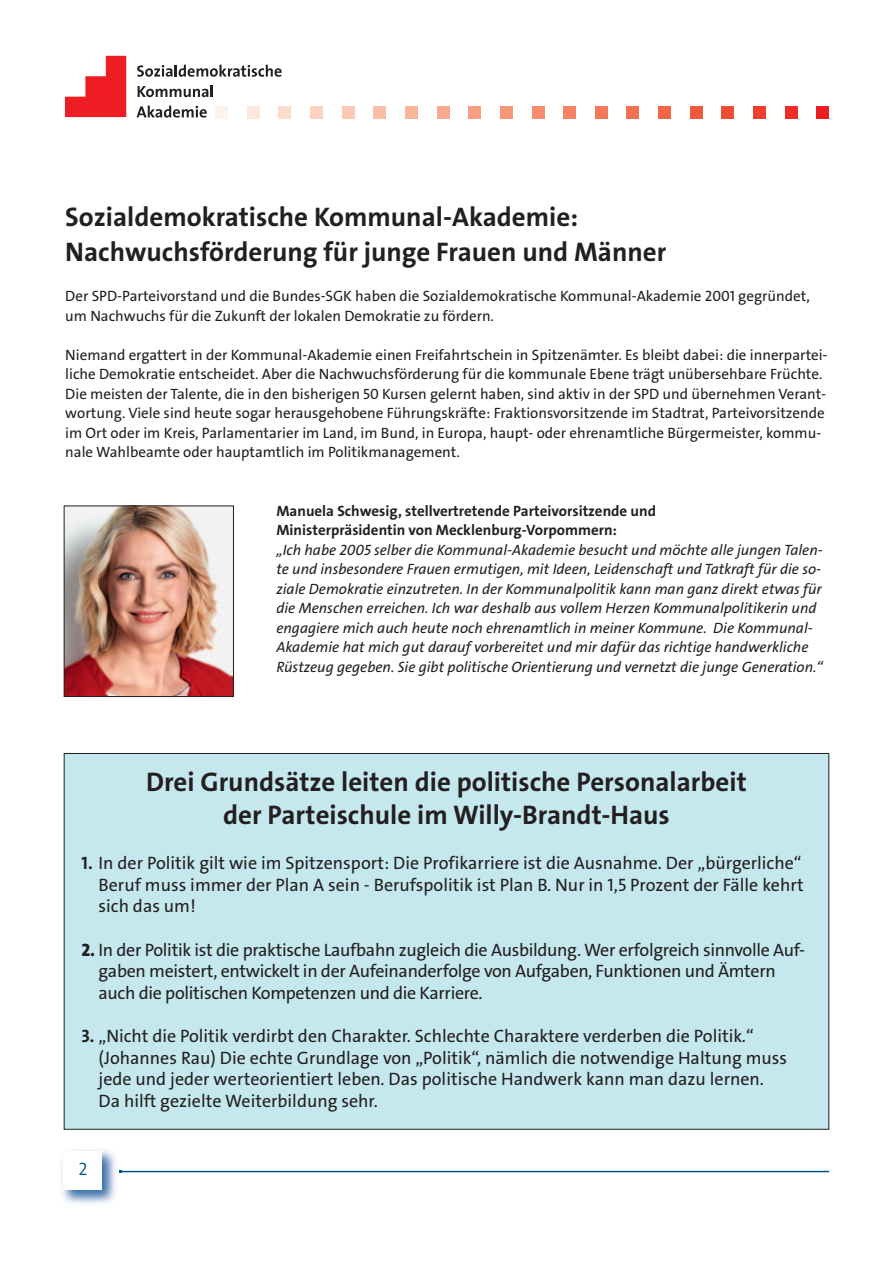
<style>
.page{position:relative;width:893px;height:1263px;background:#fff}
.page>*{position:absolute;margin:0;border:0;box-sizing:border-box;transform-origin:0 0}
.t1{font:27px/35px "The Sans LP7 Bld";color:#231f20}
.t2{font:18px/21.6px "The Sans LP5 Plain";color:#231f20}
.t3{font:18px/21.6px "The Sans LP5 Plain";letter-spacing:-.02em;color:#231f20}
.t4{font:18px "The Sans LP4 Se Lig";color:#00548e}
.t5{font:15px/19.5px "The Sans LP5 Plain";color:#231f20}
.t6{font:15px/19.5px "The Sans LP5 Plain IT";color:#231f20}
.t7{font:15px/19.5px "The Sans LP7 Bld";color:#231f20}
.s1{font-family:"The Sans LP7 Bld"}
.s2{font-family:"The Sans LP8 Ex Bld"}
</style>
<div class="page">
<hr style="left:119px;top:1171px;width:710px;height:1px;background:#00548e">
<svg style="left:136px;top:106px;width:71px;height:12px"></svg>
<svg style="left:138px;top:85px;width:75px;height:12px"></svg>
<svg style="left:137px;top:65px;width:145px;height:12px"></svg>
<svg style="left:65px;top:56px;width:61px;height:61px"></svg>
<img style="left:62px;top:1150px;width:60px;height:54px">
<div style="left:64px;top:1152px;width:38px;height:38px;background:#fff"></div>
<div style="left:215px;top:106px;width:13px;height:13px;background:#fdf3ed"></div>
<div style="left:247px;top:106px;width:13px;height:13px;background:#fde7dc"></div>
<div style="left:310px;top:106px;width:13px;height:13px;background:#fcd2c0"></div>
<div style="left:373px;top:106px;width:13px;height:13px;background:#fabda6"></div>
<div style="left:437px;top:106px;width:12px;height:13px;background:#f8a98e"></div>
<div style="left:500px;top:106px;width:13px;height:13px;background:#f6977a"></div>
<div style="left:563px;top:106px;width:13px;height:13px;background:#f48465"></div>
<div style="left:279px;top:106px;width:12px;height:13px;background:#fddcce"></div>
<div style="left:342px;top:106px;width:13px;height:13px;background:#fcc9b4"></div>
<div style="left:405px;top:106px;width:13px;height:13px;background:#f9b49a"></div>
<div style="left:468px;top:106px;width:13px;height:13px;background:#f69f83"></div>
<div style="left:532px;top:106px;width:12px;height:13px;background:#f68d6f"></div>
<div style="left:595px;top:106px;width:13px;height:13px;background:#f3795b"></div>
<div style="left:627px;top:106px;width:12px;height:13px;background:#f36f51"></div>
<div style="left:658px;top:106px;width:13px;height:13px;background:#f26648"></div>
<div style="left:690px;top:106px;width:13px;height:13px;background:#f0593e"></div>
<div style="left:721px;top:106px;width:13px;height:13px;background:#ef4d35"></div>
<div style="left:753px;top:106px;width:13px;height:13px;background:#ef3e2e"></div>
<div style="left:785px;top:106px;width:12px;height:13px;background:#ee2d28"></div>
<div style="left:816px;top:106px;width:13px;height:13px;background:#ee1d23"></div>
<img style="left:66px;top:508px;width:166px;height:187px">
<div style="left:64px;top:506px;width:170px;height:191px;border:1px solid #231f20"></div>
<div style="left:64px;top:753px;width:765px;height:376px;background:#c5e8ee"></div>
<h1 class="t1" style="left:65px;top:202px;width:603px">Sozialdemokratische Kommunal-Akademie:<br>Nachwuchsförderung für junge Frauen und Männer</h1>
<p class="t5" style="left:65px;top:288px;width:746px">Der SPD-Parteivorstand und die Bundes-SGK haben die Sozialdemokratische Kommunal-Akademie 2001 gegründet, um Nachwuchs für die Zukunft der lokalen Demokratie zu fördern.</p>
<p class="t5" style="left:65px;top:346px;width:763px">Niemand ergattert in der Kommunal-Akademie einen Freifahrtschein in Spitzenämter. Es bleibt dabei: die innerpartei&shy;liche Demokratie entscheidet. Aber die Nachwuchsförderung für die kommunale Ebene trägt unübersehbare Früchte.<br>Die meisten der Talente, die in den bisherigen 50 Kursen gelernt haben, sind aktiv in der SPD und übernehmen Verant&shy;wortung. Viele sind heute sogar herausgehobene Führungskräfte: Fraktionsvorsitzende im Stadtrat, Parteivorsitzende im Ort oder im Kreis, Parlamentarier im Land, im Bund, in Europa, haupt- oder ehrenamtliche Bürgermeister, kommu&shy;nale Wahlbeamte oder hauptamtlich im Politikmanagement.</p>
<p class="t7" style="left:276px;top:502px;width:381px">Manuela Schwesig, stellvertretende Parteivorsitzende und<br>Ministerpräsidentin von Mecklenburg-Vorpommern:</p>
<p class="t6" style="left:276px;top:541px;width:548px">„Ich habe 2005 selber die Kommunal-Akademie besucht und möchte alle jungen Talen&shy;te und insbesondere Frauen ermutigen, mit Ideen, Leidenschaft und Tatkraft für die so&shy;ziale Demokratie einzutreten. In der Kommunalpolitik kann man ganz direkt etwas für die Menschen erreichen. Ich war deshalb aus vollem Herzen Kommunalpolitikerin und engagiere mich auch heute noch ehrenamtlich in meiner Kommune. Die Kommunal-Akademie hat mich gut darauf vorbereitet und mir dafür das richtige handwerkliche Rüstzeug gegeben. Sie gibt politische Orientierung und vernetzt die junge Generation.“</p>
<h1 class="t1" style="left:146px;top:768px;width:602px;line-height:32.4px;text-align:center">Drei Grundsätze leiten die politische Personalarbeit der Parteischule im Willy-Brandt-Haus</h1>
<p class="t2" style="left:99px;top:854px;width:707px;text-indent:-17px"><span class="s1">1.</span> In der Politik gilt wie im Spitzensport: Die Profikarriere ist die Ausnahme. Der „bürgerliche“<br>Beruf muss immer der Plan A sein - Berufspolitik ist Plan B. Nur in 1,5 Prozent der Fälle kehrt sich das um!</p>
<p class="t3" style="left:99px;top:940px;width:708px;text-indent:-17px"><span class="s2">2.</span> In der Politik ist die praktische Laufbahn zugleich die Ausbildung. Wer erfolgreich sinnvolle Auf&shy;gaben meistert, entwickelt in der Aufeinanderfolge von Aufgaben, Funktionen und Ämtern auch die politischen Kompetenzen und die Karriere.</p>
<p class="t2" style="left:99px;top:1027px;width:690px;text-indent:-17px"><span class="s1">3.</span> „Nicht die Politik verdirbt den Charakter. Schlechte Charaktere verderben die Politik.“ (Johannes Rau) Die echte Grundlage von „Politik“, nämlich die notwendige Haltung muss jede und jeder werteorientiert leben. Das politische Handwerk kann man dazu lernen.<br>Da hilft gezielte Weiterbildung sehr.</p>
<p class="t4" style="left:78px;top:1158px;width:11px">2</p>
</div>
